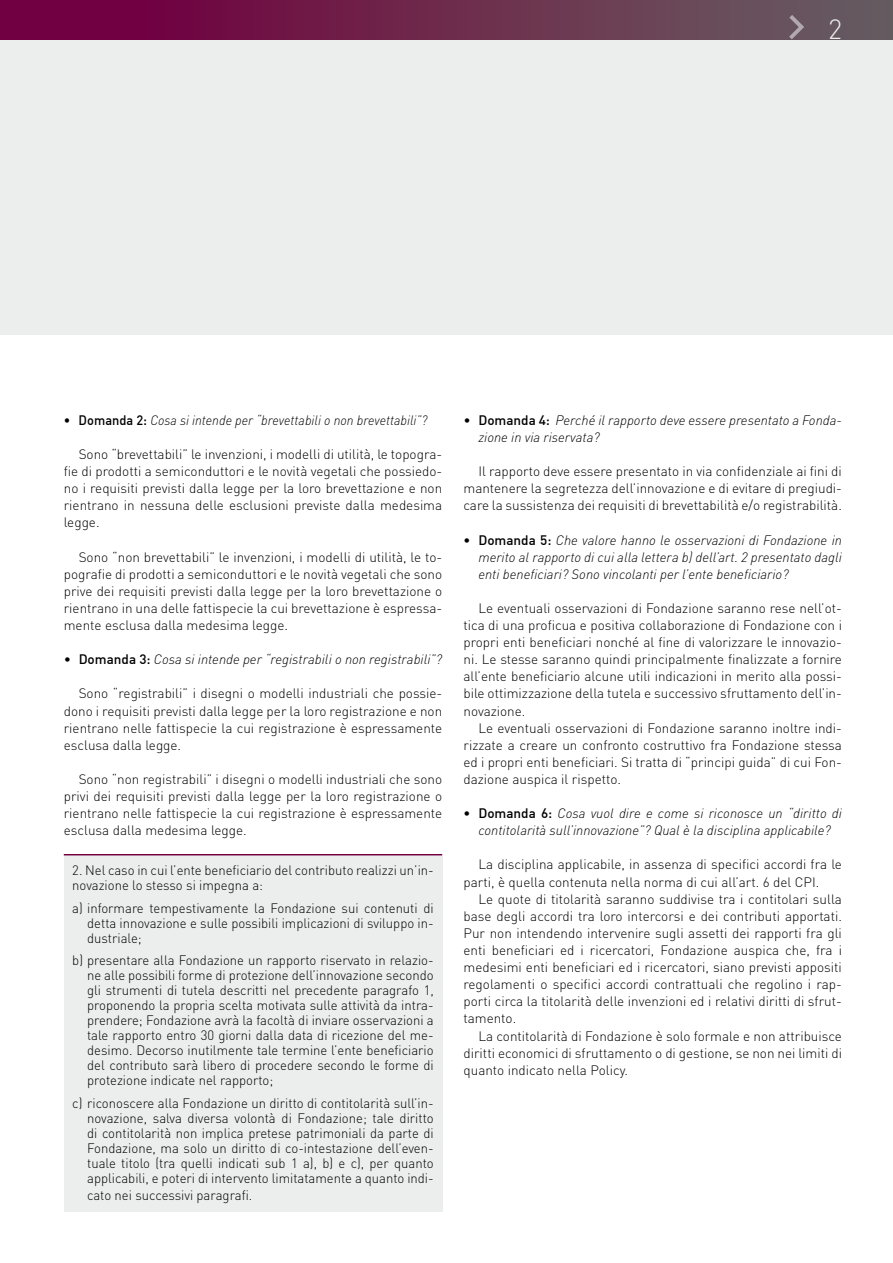
<style>
.page{position:relative;width:893px;height:1263px;background:#fff}
.page>*{position:absolute;margin:0;border:0;box-sizing:border-box;transform-origin:0 0}
.t1{font:300 27.45px "DIN";color:#eceded}
.t2{font:300 13.5px/17.1px "DIN";color:#000;text-align:justify}
.t3{font:italic 300 13.5px/17.1px "DIN";color:#000}
.t4{font:italic 300 13.5px "DIN";color:#000;scale:.95 1}
.s1{font-weight:500;font-style:normal}
.s2{font-style:normal}
</style>
<div class="page">
<div style="left:0;top:0;width:893px;height:335px;background:#eceded"></div>
<div style="left:0;top:0;width:893px;height:39px;background:linear-gradient(to right,#72003c,#675f60)"></div>
<hr style="left:892px;top:0;width:1px;height:39px;background:#635a60">
<svg style="left:789px;top:15px;width:15px;height:24px"></svg>
<div style="left:64px;top:856px;width:378px;height:355px;background:#eceded"></div>
<hr style="left:64px;top:854px;width:378px;height:1px;background:#700041">
<h1 class="t1" style="left:828px;top:13px;width:16px">2</h1>
<p class="t4" style="left:64px;top:412px;width:384px"><span class="s1">• Domanda 2:</span> Cosa si intende per “brevettabili o non brevettabili”?</p>
<p class="t2" style="left:64px;top:445px;width:380px;text-indent:15px">Sono “brevettabili” le invenzioni, i modelli di utilità, le topogra&shy;fie di prodotti a semiconduttori e le novità vegetali che possiedo&shy;no i requisiti previsti dalla legge per la loro brevettazione e non rientrano in nessuna delle esclusioni previste dalla medesima legge.</p>
<p class="t2" style="left:64px;top:548px;width:380px;text-indent:15px">Sono “non brevettabili” le invenzioni, i modelli di utilità, le to&shy;pografie di prodotti a semiconduttori e le novità vegetali che sono prive dei requisiti previsti dalla legge per la loro brevettazione o rientrano in una delle fattispecie la cui brevettazione è espressa&shy;mente esclusa dalla medesima legge.</p>
<p class="t3" style="left:64px;top:651px;width:380px"><span class="s2">•</span> <span class="s1">Domanda 3:</span> Cosa si intende per “registrabili o non registrabili”?</p>
<p class="t2" style="left:64px;top:685px;width:380px;text-indent:15px">Sono “registrabili” i disegni o modelli industriali che possie&shy;dono i requisiti previsti dalla legge per la loro registrazione e non rientrano nelle fattispecie la cui registrazione è espressamente esclusa dalla legge.</p>
<p class="t2" style="left:64px;top:770px;width:380px;text-indent:15px">Sono “non registrabili” i disegni o modelli industriali che sono privi dei requisiti previsti dalla legge per la loro registrazione o rientrano nelle fattispecie la cui registrazione è espressamente esclusa dalla medesima legge.</p>
<p class="t2" style="left:72px;top:863px;width:363px;line-height:15px">2. Nel caso in cui l’ente beneficiario del contributo realizzi un’in&shy;novazione lo stesso si impegna a:</p>
<p class="t2" style="left:87px;top:900px;width:348px;line-height:15px;text-indent:-15px">a) informare tempestivamente la Fondazione sui contenuti di detta innovazione e sulle possibili implicazioni di sviluppo in&shy;dustriale;</p>
<p class="t2" style="left:87px;top:953px;width:348px;line-height:15px;text-indent:-15px">b) presentare alla Fondazione un rapporto riservato in relazio&shy;ne alle possibili forme di protezione dell’innovazione secondo gli strumenti di tutela descritti nel precedente paragrafo 1, proponendo la propria scelta motivata sulle attività da intra&shy;prendere; Fondazione avrà la facoltà di inviare osservazioni a tale rapporto entro 30 giorni dalla data di ricezione del me&shy;desimo. Decorso inutilmente tale termine l’ente beneficiario del contributo sarà libero di procedere secondo le forme di protezione indicate nel rapporto;</p>
<p class="t2" style="left:87px;top:1095px;width:348px;line-height:15px;text-indent:-15px">c) riconoscere alla Fondazione un diritto di contitolarità sull’in&shy;novazione, salva diversa volontà di Fondazione; tale diritto di contitolarità non implica pretese patrimoniali da parte di Fondazione, ma solo un diritto di co-intestazione dell’even&shy;tuale titolo (tra quelli indicati sub 1 a), b) e c), per quanto applicabili, e poteri di intervento limitatamente a quanto indi-</p>
<p class="t2" style="left:87px;top:1186px;width:167px">cato nei successivi paragrafi.</p>
<p class="t3" style="left:478px;top:411px;width:365px;text-indent:-15px"><span class="s2">•</span> <span class="s1">Domanda 4:</span> Perché il rapporto deve essere presentato a Fonda&shy;zione in via riservata?</p>
<p class="t2" style="left:463px;top:462px;width:380px;text-indent:15px">Il rapporto deve essere presentato in via confidenziale ai fini di mantenere la segretezza dell’innovazione e di evitare di pregiudi&shy;care la sussistenza dei requisiti di brevettabilità e/o registrabilità.</p>
<p class="t3" style="left:478px;top:531px;width:365px;text-align:justify;text-indent:-15px"><span class="s1">• Domanda 5:</span> Che valore hanno le osservazioni di Fondazione in merito al rapporto di cui alla lettera b) dell’art. 2 presentato dagli enti beneficiari? Sono vincolanti per l’ente beneficiario?</p>
<p class="t2" style="left:463px;top:599px;width:380px;text-indent:15px">Le eventuali osservazioni di Fondazione saranno rese nell’ot&shy;tica di una proficua e positiva collaborazione di Fondazione con i propri enti beneficiari nonché al fine di valorizzare le innovazio&shy;ni. Le stesse saranno quindi principalmente finalizzate a fornire all’ente beneficiario alcune utili indicazioni in merito alla possi&shy;bile ottimizzazione della tutela e successivo sfruttamento dell’in&shy;novazione.</p>
<p class="t2" style="left:463px;top:719px;width:380px;text-indent:15px">Le eventuali osservazioni di Fondazione saranno inoltre indi&shy;rizzate a creare un confronto costruttivo fra Fondazione stessa ed i propri enti beneficiari. Si tratta di “principi guida” di cui Fon&shy;dazione auspica il rispetto.</p>
<p class="t3" style="left:463px;top:805px;width:380px;text-align:center"><span class="s1">• Domanda 6:</span> Cosa vuol dire e come si riconosce un “diritto di contitolarità sull’innovazione”? Qual è la disciplina applicabile?</p>
<p class="t2" style="left:463px;top:856px;width:380px;text-indent:15px">La disciplina applicabile, in assenza di specifici accordi fra le parti, è quella contenuta nella norma di cui all’art. 6 del CPI.</p>
<p class="t2" style="left:463px;top:890px;width:380px;text-indent:15px">Le quote di titolarità saranno suddivise tra i contitolari sulla base degli accordi tra loro intercorsi e dei contributi apportati.<br>Pur non intendendo intervenire sugli assetti dei rapporti fra gli enti beneficiari ed i ricercatori, Fondazione auspica che, fra i medesimi enti beneficiari ed i ricercatori, siano previsti appositi regolamenti o specifici accordi contrattuali che regolino i rap&shy;porti circa la titolarità delle invenzioni ed i relativi diritti di sfrut&shy;tamento.</p>
<p class="t2" style="left:463px;top:1027px;width:380px;text-indent:15px">La contitolarità di Fondazione è solo formale e non attribuisce diritti economici di sfruttamento o di gestione, se non nei limiti di quanto indicato nella Policy.</p>
</div>
